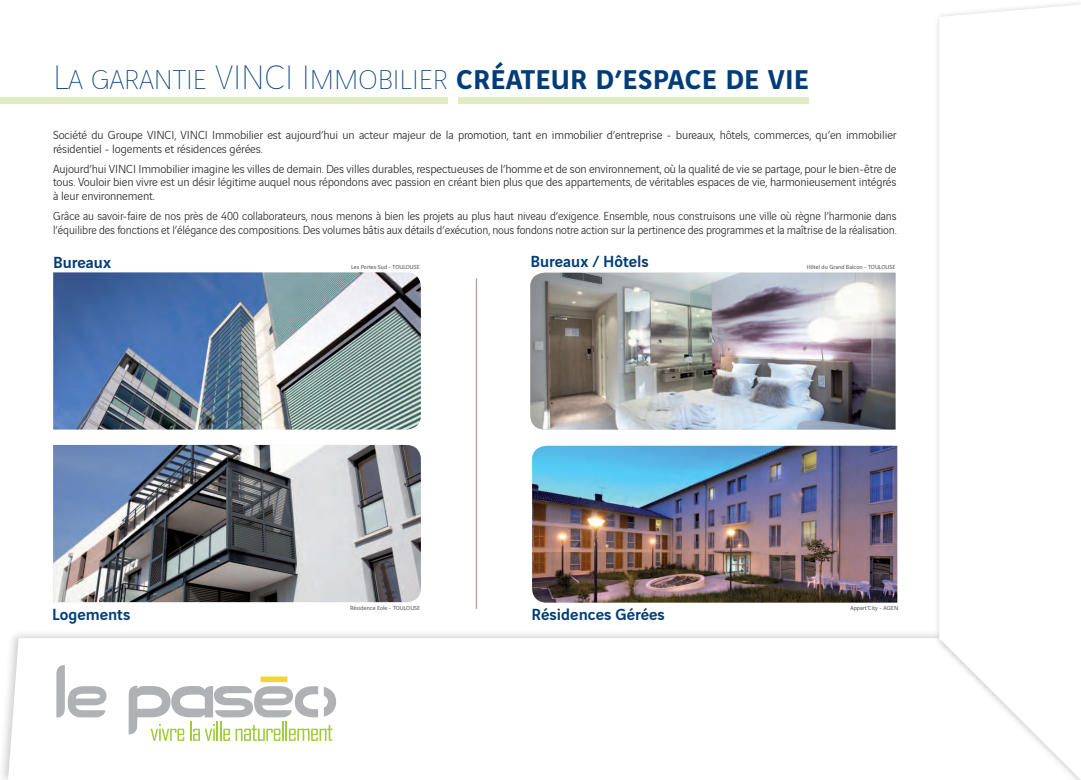
<style>
.page{position:relative;width:1081px;height:780px;background:#fff}
.page>*{position:absolute;margin:0;border:0;box-sizing:border-box;transform-origin:0 0}
.t1{font:200 36.25px "Vinci Sans";color:#003d78}
.t2{font:500 17.25px "Vinci Sans";color:#003d78}
.t3{font:300 12.5px/13.8px "Vinci Sans";letter-spacing:-.01em;color:#231f20}
.t4{font:300 12.5px/13.8px "Vinci Sans";letter-spacing:-.01em;color:#231f20;scale:.96 1}
.t5{font:6.25px "Vinci Sans";color:#57585a}
.s1{font-weight:500}
</style>
<div class="page">
<div style="left:0;top:629px;width:1081px;height:151px;background:#231f20;opacity:.2"></div>
<svg style="left:8px;top:638px;width:926px;height:142px"></svg>
<img style="left:53px;top:272px;width:368px;height:157px">
<img style="left:53px;top:445px;width:368px;height:157px">
<img style="left:530px;top:273px;width:365px;height:156px">
<img style="left:532px;top:445px;width:365px;height:157px">
<hr style="left:476px;top:278px;width:1px;height:331px;background:#b1a797">
<div style="left:934px;top:0;width:147px;height:780px;background:#f8f7f8"></div>
<svg style="left:939px;top:4px;width:141px;height:776px"></svg>
<div style="left:0;top:98px;width:447px;height:6px;background:#e0ecc1"></div>
<div style="left:457px;top:98px;width:351px;height:6px;background:#e0ecc1"></div>
<svg style="left:56px;top:665px;width:50px;height:52px"></svg>
<div style="left:261px;top:676px;width:26px;height:6px;background:#f4d530"></div>
<svg style="left:129px;top:685px;width:207px;height:56px"></svg>
<p class="t1" style="left:53px;top:52px;width:757px">La garantie VINCI Immobilier <span class="s1">créateur d’espace de vie</span></p>
<p class="t3" style="left:53px;top:127px;width:845px">Société du Groupe VINCI, VINCI Immobilier est aujourd’hui un acteur majeur de la promotion, tant en immobilier d’entreprise - bureaux, hôtels, commerces, qu’en immobilier résidentiel - logements et résidences gérées.</p>
<p class="t3" style="left:53px;top:160px;width:845px;text-align:justify">Aujourd’hui VINCI Immobilier imagine les villes de demain. Des villes durables, respectueuses de l’homme et de son environnement, où la qualité de vie se partage, pour le bien-être de tous. Vouloir bien vivre est un désir légitime auquel nous répondons avec passion en créant bien plus que des appartements, de véritables espaces de vie, harmonieusement intégrés à leur environnement.</p>
<p class="t4" style="left:53px;top:208px;width:880px">Grâce au savoir-faire de nos près de 400 collaborateurs, nous menons à bien les projets au plus haut niveau d’exigence. Ensemble, nous construisons une ville où règne l’harmonie dans l’équilibre des fonctions et l’élégance des compositions. Des volumes bâtis aux détails d’exécution, nous fondons notre action sur la pertinence des programmes et la maîtrise de la réalisation.</p>
<p class="t5" style="left:351px;top:262px;width:70px">Les Portes Sud - TOULOUSE</p>
<p class="t5" style="left:806px;top:262px;width:90px">Hôtel du Grand Balcon - TOULOUSE</p>
<p class="t2" style="left:53px;top:248px;width:59px">Bureaux</p>
<p class="t2" style="left:530px;top:248px;width:120px">Bureaux / Hôtels</p>
<p class="t2" style="left:52px;top:600px;width:80px">Logements</p>
<p class="t5" style="left:350px;top:603px;width:71px">Résidence Eole - TOULOUSE</p>
<p class="t2" style="left:531px;top:601px;width:135px">Résidences Gérées</p>
<p class="t5" style="left:850px;top:603px;width:49px">Appart’City - AGEN</p>
</div>
